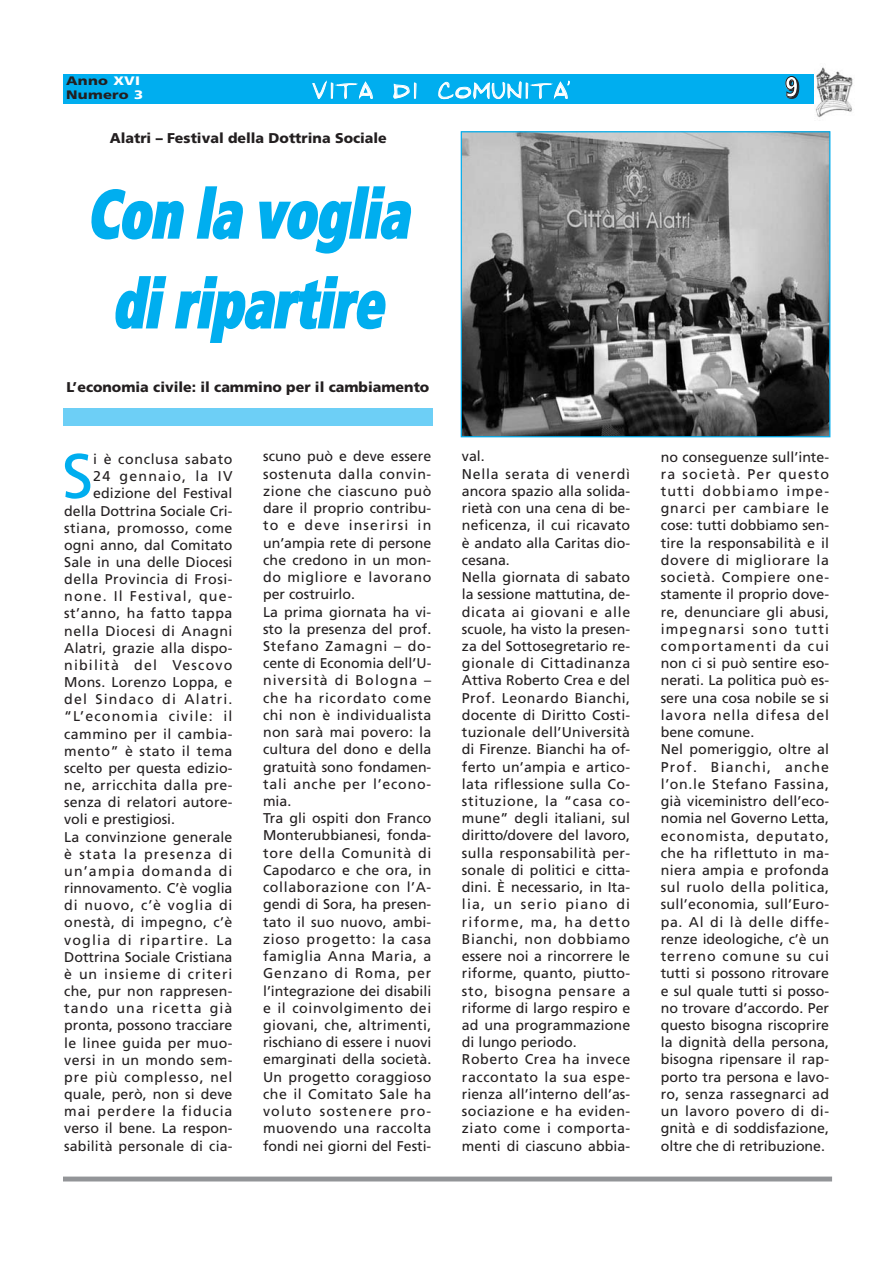
<style>
.page{position:relative;width:893px;height:1263px;background:#fff}
.page>*{position:absolute;margin:0;border:0;box-sizing:border-box;transform-origin:0 0}
.t1{font:italic 900 condensed 67.2px/89.8px "Frutiger";color:#00aeef;text-align:center;scale:.8 1}
.t2{font:62.7px "Frutiger";color:#00aeef}
.t3{font:900 28.35px "Frutiger";color:#fff;scale:.77 1}
.t4{font:22.2px "Penmanmale Plain";letter-spacing:.085em;color:#fff}
.t5{font:14.1px/17.2px "Frutiger";letter-spacing:.015em;color:#231f20}
.t6{font:14.1px "Frutiger";letter-spacing:.085em;color:#231f20}
.t7{font:14.1px "Frutiger";letter-spacing:.035em;color:#231f20}
.t8{font:900 14.1px "Frutiger";color:#231f20}
.t9{font:14.1px "Frutiger";letter-spacing:.04em;color:#231f20}
.t10{font:14.1px "Frutiger";letter-spacing:.06em;color:#231f20}
.t11{font:14.1px "Frutiger";letter-spacing:.07em;color:#231f20}
.t12{font:14.1px "Frutiger";letter-spacing:.045em;color:#231f20}
.t13{font:900 12.3px/13.5px "Frutiger";letter-spacing:.015em;color:#231f20;scale:1.2 1}
.t14{font:11.1px "Penmanmale Plain";color:#fff}
.s1{color:#fff}
</style>
<div class="page">
<div style="left:63px;top:74px;width:767px;height:29px;background:#00aeef"></div>
<div style="left:813px;top:57px;width:42px;height:70px;background:#fff"></div>
<img style="left:815px;top:67px;width:38px;height:51px">
<div style="left:63px;top:1177px;width:769px;height:5px;background:#939598"></div>
<div style="left:63px;top:408px;width:370px;height:18px;background:#6dcff6"></div>
<img style="left:462px;top:133px;width:366px;height:302px">
<div style="left:460px;top:131px;width:370px;height:306px;border:1px solid #00aeef"></div>
<p class="t13" style="left:66px;top:75px;width:66px">Anno <span class="s1">XVI<br></span>Numero <span class="s1">3</span></p>
<h3 class="t4" style="left:312px;top:79px;width:257px">VITA DI COMUNITA</h3>
<h3 class="t3" style="left:785px;top:75px;width:19px">9</h3>
<p class="t14" style="left:568px;top:73px;width:3px">,</p>
<p class="t8" style="left:110px;top:132px;width:279px">Alatri – Festival della Dottrina Sociale</p>
<h1 class="t1" style="left:87px;top:175px;width:417px">Con la voglia diripartire</h1>
<p class="t8" style="left:66px;top:382px;width:364px">L’economia civile: il cammino per il cambiamento</p>
<h2 class="t2" style="left:62px;top:451px;width:33px">S</h2>
<p class="t12" style="left:93px;top:453px;width:141px">i è conclusa sabato</p>
<p class="t6" style="left:93px;top:471px;width:141px">24 gennaio, la IV</p>
<p class="t5" style="left:93px;top:486px;width:141px">edizione del Festival</p>
<p class="t5" style="left:64px;top:503px;width:170px">della Dottrina Sociale Cri-</p>
<p class="t9" style="left:64px;top:522px;width:170px">stiana, promosso, come</p>
<p class="t5" style="left:64px;top:537px;width:170px">ogni anno, dal Comitato</p>
<p class="t5" style="left:64px;top:555px;width:170px">Sale in una delle Diocesi</p>
<p class="t7" style="left:64px;top:574px;width:170px">della Provincia di Frosi-</p>
<p class="t6" style="left:64px;top:591px;width:170px">none. Il Festival, que-</p>
<p class="t7" style="left:64px;top:608px;width:170px">st’anno, ha fatto tappa</p>
<p class="t9" style="left:64px;top:625px;width:170px">nella Diocesi di Anagni</p>
<p class="t5" style="left:64px;top:640px;width:170px">Alatri, grazie alla dispo-</p>
<p class="t6" style="left:64px;top:659px;width:170px">nibilità del Vescovo</p>
<p class="t5" style="left:64px;top:675px;width:170px">Mons. Lorenzo Loppa, e</p>
<p class="t6" style="left:64px;top:694px;width:170px">del Sindaco di Alatri.</p>
<p class="t6" style="left:64px;top:711px;width:170px">“L’economia civile: il</p>
<p class="t5" style="left:64px;top:726px;width:170px">cammino per il cambia-</p>
<p class="t12" style="left:64px;top:745px;width:170px">mento” è stato il tema</p>
<p class="t5" style="left:64px;top:761px;width:170px">scelto per questa edizio-</p>
<p class="t7" style="left:64px;top:780px;width:170px">ne, arricchita dalla pre-</p>
<p class="t5" style="left:64px;top:795px;width:170px">senza di relatori autore-</p>
<p class="t5" style="left:64px;top:812px;width:112px">voli e prestigiosi.</p>
<p class="t5" style="left:64px;top:829px;width:170px">La convinzione generale</p>
<p class="t6" style="left:64px;top:848px;width:170px">è stata la presenza di</p>
<p class="t6" style="left:64px;top:865px;width:170px">un’ampia domanda di</p>
<p class="t5" style="left:64px;top:881px;width:170px">rinnovamento. C’è voglia</p>
<p class="t10" style="left:64px;top:900px;width:170px">di nuovo, c’è voglia di</p>
<p class="t7" style="left:64px;top:917px;width:170px">onestà, di impegno, c’è</p>
<p class="t6" style="left:64px;top:934px;width:170px">voglia di ripartire. La</p>
<p class="t5" style="left:64px;top:949px;width:170px">Dottrina Sociale Cristiana</p>
<p class="t11" style="left:64px;top:968px;width:170px">è un insieme di criteri</p>
<p class="t5" style="left:64px;top:984px;width:170px">che, pur non rappresen-</p>
<p class="t6" style="left:64px;top:1003px;width:170px">tando una ricetta già</p>
<p class="t5" style="left:64px;top:1018px;width:170px">pronta, possono tracciare</p>
<p class="t5" style="left:64px;top:1035px;width:170px">le linee guida per muo-</p>
<p class="t5" style="left:64px;top:1052px;width:170px">versi in un mondo sem-</p>
<p class="t10" style="left:64px;top:1071px;width:170px">pre più complesso, nel</p>
<p class="t5" style="left:64px;top:1087px;width:170px">quale, però, non si deve</p>
<p class="t11" style="left:64px;top:1106px;width:170px">mai perdere la fiducia</p>
<p class="t5" style="left:64px;top:1121px;width:170px">verso il bene. La respon-</p>
<p class="t5" style="left:64px;top:1138px;width:170px">sabilità personale di cia-</p>
<p class="t5" style="left:263px;top:449px;width:170px">scuno può e deve essere sostenuta dalla convin&shy;zione che ciascuno può dare il proprio contribu&shy;to e deve inserirsi in un’ampia rete di persone che credono in un mon&shy;do migliore e lavorano per costruirlo.<br>La prima giornata ha vi&shy;sto la presenza del prof.<br>Stefano Zamagni – do&shy;cente di Economia dell’U&shy;niversità di Bologna – che ha ricordato come chi non è individualista non sarà mai povero: la cultura del dono e della gratuità sono fondamen&shy;tali anche per l’econo&shy;mia.<br>Tra gli ospiti don Franco<br>Monterubbianesi, fonda&shy;tore della Comunità di<br>Capodarco e che ora, in collaborazione con l’A&shy;gendi di Sora, ha presen&shy;tato il suo nuovo, ambi&shy;zioso progetto: la casa famiglia Anna Maria, a<br>Genzano di Roma, per l’integrazione dei disabili e il coinvolgimento dei giovani, che, altrimenti, rischiano di essere i nuovi emarginati della società.<br>Un progetto coraggioso che il Comitato Sale ha voluto sostenere pro&shy;muovendo una raccolta fondi nei giorni del Festi-</p>
<p class="t5" style="left:462px;top:449px;width:170px">val.<br>Nella serata di venerdì ancora spazio alla solida&shy;rietà con una cena di be&shy;neficenza, il cui ricavato è andato alla Caritas dio&shy;cesana.<br>Nella giornata di sabato la sessione mattutina, de&shy;dicata ai giovani e alle scuole, ha visto la presen&shy;za del Sottosegretario re&shy;gionale di Cittadinanza<br>Attiva Roberto Crea e del<br>Prof. Leonardo Bianchi, docente di Diritto Costi&shy;tuzionale dell’Università di Firenze. Bianchi ha of&shy;ferto un’ampia e artico&shy;lata riflessione sulla Co&shy;stituzione, la “casa co&shy;mune” degli italiani, sul diritto/dovere del lavoro, sulla responsabilità per&shy;sonale di politici e citta&shy;dini. È necessario, in Ita&shy;lia, un serio piano di riforme, ma, ha detto<br>Bianchi, non dobbiamo essere noi a rincorrere le riforme, quanto, piutto&shy;sto, bisogna pensare a riforme di largo respiro e ad una programmazione di lungo periodo.<br>Roberto Crea ha invece raccontato la sua espe&shy;rienza all’interno dell’as&shy;sociazione e ha eviden&shy;ziato come i comporta&shy;menti di ciascuno abbia-</p>
<p class="t5" style="left:660px;top:449px;width:170px">no conseguenze sull’inte&shy;ra società. Per questo tutti dobbiamo impe&shy;gnarci per cambiare le cose: tutti dobbiamo sen&shy;tire la responsabilità e il dovere di migliorare la società. Compiere one&shy;stamente il proprio dove&shy;re, denunciare gli abusi, impegnarsi sono tutti comportamenti da cui non ci si può sentire eso&shy;nerati. La politica può es&shy;sere una cosa nobile se si lavora nella difesa del bene comune.<br>Nel pomeriggio, oltre al<br>Prof. Bianchi, anche l’on.le Stefano Fassina, già viceministro dell’eco&shy;nomia nel Governo Letta, economista, deputato, che ha riflettuto in ma&shy;niera ampia e profonda sul ruolo della politica, sull’economia, sull’Euro&shy;pa. Al di là delle diffe&shy;renze ideologiche, c’è un terreno comune su cui tutti si possono ritrovare e sul quale tutti si posso&shy;no trovare d’accordo. Per questo bisogna riscoprire la dignità della persona, bisogna ripensare il rap&shy;porto tra persona e lavo&shy;ro, senza rassegnarci ad un lavoro povero di di&shy;gnità e di soddisfazione, oltre che di retribuzione.</p>
</div>
